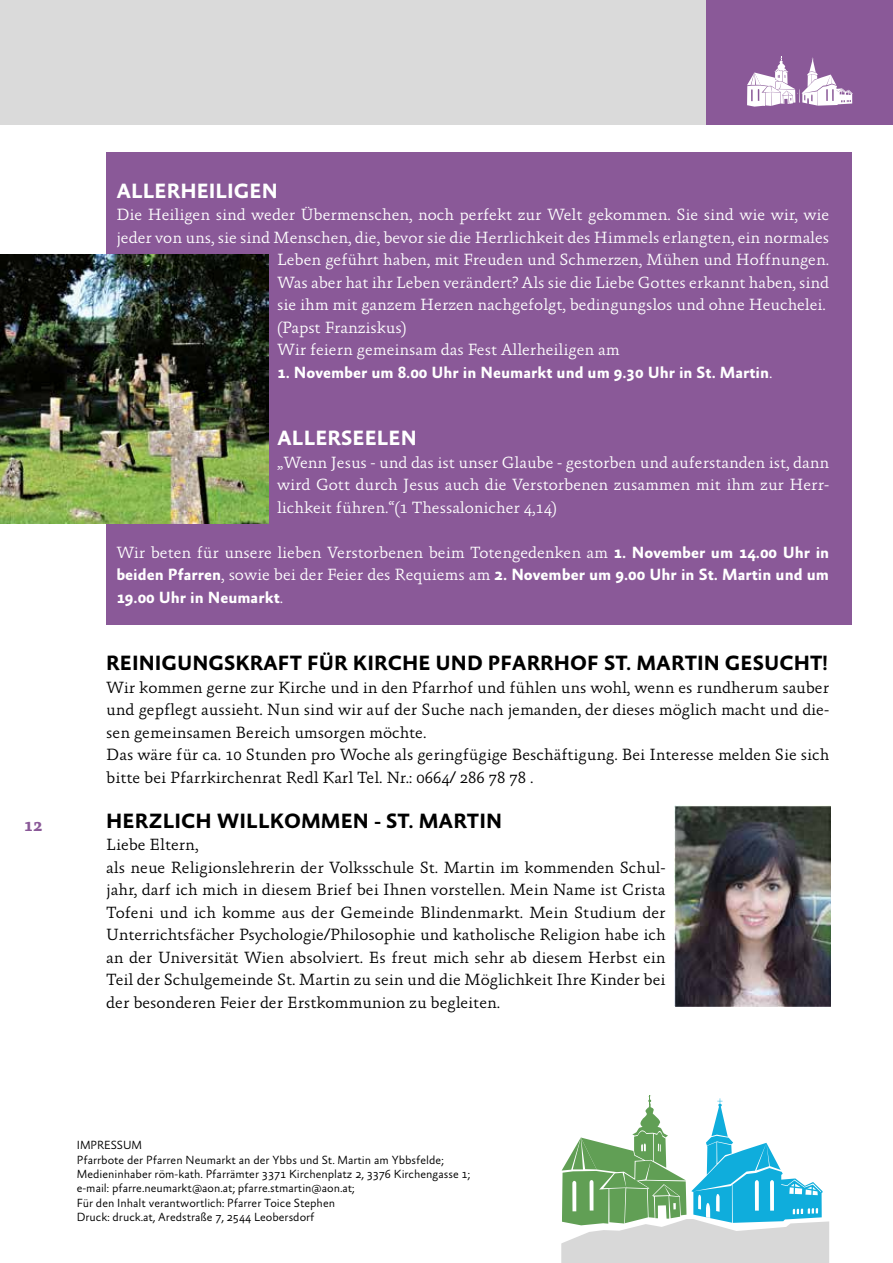
<style>
.page{position:relative;width:893px;height:1263px;background:#fff}
.page>*{position:absolute;margin:0;border:0;box-sizing:border-box;transform-origin:0 0}
.t1{font:700 21px "Absara Sans";color:#000}
.t2{font:700 21px "Absara Sans";color:#fff}
.t3{font:700 18px "Absara";color:#8a5998}
.t4{font:300 16.5px/22.5px "Absara";color:#000}
.t5{font:300 16.5px/22.5px "Absara";color:#fff;text-align:justify}
.t6{font:700 16.5px/22.5px "Absara Sans";color:#fff}
.t7{font:300 12px/14.4px "Absara Sans";color:#000}
.s1{font-family:"Absara";font-weight:300}
.s2{font-family:"Absara Sans";font-weight:700}
</style>
<div class="page">
<div style="left:0;top:0;width:893px;height:124px;background:#dadada"></div>
<svg style="left:561px;top:1095px;width:268px;height:168px"></svg>
<div style="left:106px;top:153px;width:746px;height:472px;background:#8a5998"></div>
<img style="left:0;top:254px;width:269px;height:269px">
<img style="left:674px;top:805px;width:156px;height:201px">
<hr style="left:892px;top:0;width:1px;height:125px;background:#247c46">
<div style="left:706px;top:0;width:187px;height:124px;background:#8a5998"></div>
<svg style="left:747px;top:56px;width:105px;height:51px"></svg>
<p class="t3" style="left:24px;top:814px;width:20px">12</p>
<p class="t2" style="left:116px;top:180px;width:163px">ALLERHEILIGEN</p>
<p class="t5" style="left:116px;top:204px;width:714px">Die Heiligen sind weder Übermenschen, noch perfekt zur Welt gekommen. Sie sind wie wir, wie</p>
<p class="t5" style="left:116px;top:226px;width:714px">jeder von uns, sie sind Menschen, die, bevor sie die Herrlichkeit des Himmels erlangten, ein normales</p>
<p class="t5" style="left:277px;top:249px;width:553px">Leben geführt haben, mit Freuden und Schmerzen, Mühen und Hoffnungen.</p>
<p class="t5" style="left:277px;top:271px;width:554px">Was aber hat ihr Leben verändert? Als sie die Liebe Gottes erkannt haben, sind</p>
<p class="t5" style="left:277px;top:294px;width:550px">sie ihm mit ganzem Herzen nachgefolgt, bedingungslos und ohne Heuchelei.</p>
<p class="t5" style="left:277px;top:316px;width:131px">(Papst Franziskus)</p>
<p class="t5" style="left:277px;top:339px;width:344px">Wir feiern gemeinsam das Fest Allerheiligen am</p>
<p class="t6" style="left:277px;top:362px;width:497px">1. November um 8.00 Uhr in Neumarkt und um 9.30 Uhr in St. Martin<span class="s1">.</span></p>
<p class="t2" style="left:277px;top:427px;width:141px">ALLERSEELEN</p>
<p class="t5" style="left:277px;top:451px;width:554px">„Wenn Jesus - und das ist unser Glaube - gestorben und auferstanden ist, dann wird Gott durch Jesus auch die Verstorbenen zusammen mit ihm zur Herr&shy;lichkeit führen.“(1 Thessalonicher 4,14)</p>
<p class="t5" style="left:116px;top:541px;width:714px">Wir beten für unsere lieben Verstorbenen beim Totengedenken am <span class="s2">1. November um 14.00 Uhr in</span></p>
<p class="t6" style="left:116px;top:564px;width:714px">beiden Pfarren<span class="s1">, sowie bei der Feier des Requiems am</span> 2. November um 9.00 Uhr in St. Martin und um<br>19.00 Uhr in Neumarkt<span class="s1">.</span></p>
<p class="t1" style="left:106px;top:652px;width:723px">REINIGUNGSKRAFT FÜR KIRCHE UND PFARRHOF ST. MARTIN GESUCHT!</p>
<p class="t4" style="left:106px;top:676px;width:724px">Wir kommen gerne zur Kirche und in den Pfarrhof und fühlen uns wohl, wenn es rundherum sauber und gepflegt aussieht. Nun sind wir auf der Suche nach jemanden, der dieses möglich macht und die&shy;sen gemeinsamen Bereich umsorgen möchte.<br>Das wäre für ca. 10 Stunden pro Woche als geringfügige Beschäftigung. Bei Interesse melden Sie sich bitte bei Pfarrkirchenrat Redl Karl Tel. Nr.: 0664/ 286 78 78 .</p>
<p class="t1" style="left:106px;top:810px;width:397px">HERZLICH WILLKOMMEN - ST. MARTIN</p>
<p class="t4" style="left:106px;top:834px;width:561px">Liebe Eltern,<br>als neue Religionslehrerin der Volksschule St. Martin im kommenden Schul&shy;jahr, darf ich mich in diesem Brief bei Ihnen vorstellen. Mein Name ist Crista Tofeni und ich komme aus der Gemeinde Blindenmarkt. Mein Studium der Unterrichtsfächer Psychologie/Philosophie und katholische Religion habe ich an der Universität Wien absolviert. Es freut mich sehr ab diesem Herbst ein Teil der Schulgemeinde St. Martin zu sein und die Möglichkeit Ihre Kinder bei der besonderen Feier der Erstkommunion zu begleiten.</p>
<p class="t7" style="left:77px;top:1138px;width:395px">IMPRESSUM<br>Pfarrbote der Pfarren Neumarkt an der Ybbs und St. Martin am Ybbsfelde; Medieninhaber röm-kath. Pfarrämter 3371 Kirchenplatz 2, 3376 Kirchengasse 1; e-mail: pfarre.neumarkt@aon.at; pfarre.stmartin@aon.at;<br>Für den Inhalt verantwortlich: Pfarrer Toice Stephen<br>Druck: druck.at, Aredstraße 7, 2544 Leobersdorf</p>
</div>
